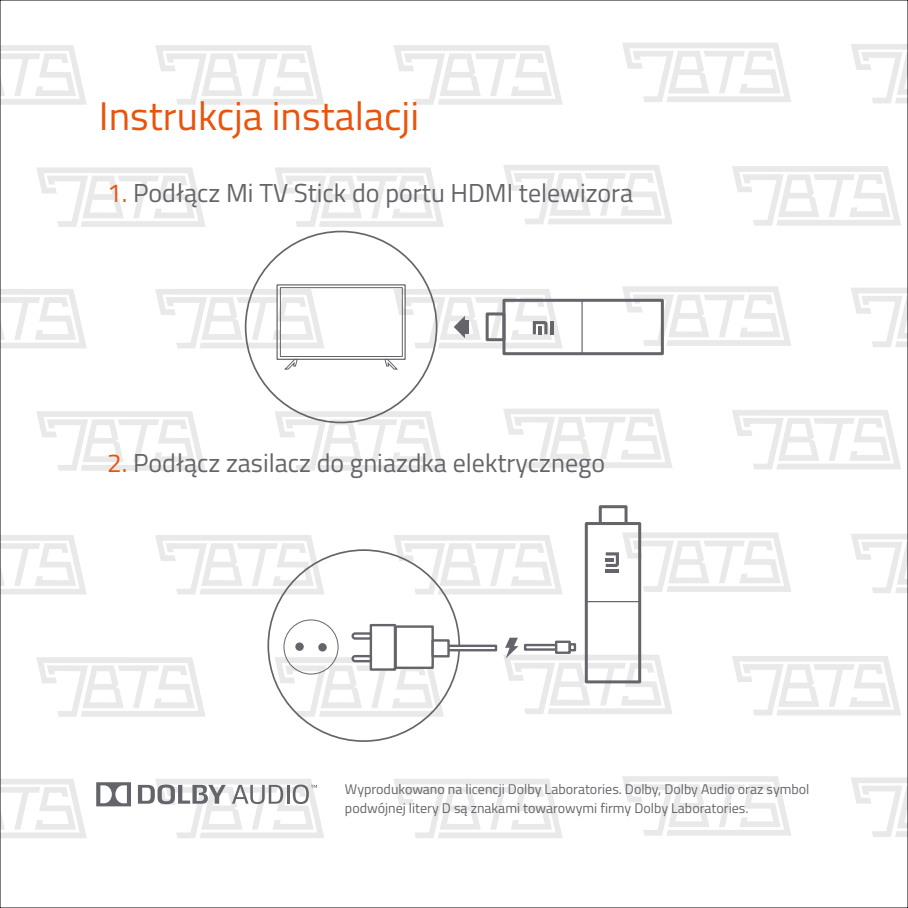
<style>
.page{position:relative;width:908px;height:908px;background:#fff}
.page>*{position:absolute;margin:0;border:0;box-sizing:border-box;transform-origin:0 0}
.t1{font:40px "Titillium";color:#e9540d}
.t2{font:26px "Titillium";color:#63656a}
.t3{font:14px/18.8px "Titillium";color:#63656a}
.s1{color:#e9540d}
</style>
<div class="page">
<svg style="left:851px;top:44px;width:54px;height:59px"></svg>
<svg style="left:2px;top:45px;width:85px;height:60px"></svg>
<svg style="left:155px;top:45px;width:169px;height:60px"></svg>
<svg style="left:394px;top:45px;width:168px;height:60px"></svg>
<svg style="left:622px;top:43px;width:169px;height:59px"></svg>
<svg style="left:732px;top:166px;width:168px;height:59px"></svg>
<svg style="left:37px;top:167px;width:168px;height:60px"></svg>
<svg style="left:275px;top:167px;width:168px;height:60px"></svg>
<svg style="left:503px;top:165px;width:169px;height:59px"></svg>
<svg style="left:851px;top:288px;width:54px;height:59px"></svg>
<svg style="left:2px;top:289px;width:85px;height:59px"></svg>
<svg style="left:155px;top:289px;width:169px;height:59px"></svg>
<svg style="left:621px;top:286px;width:170px;height:60px"></svg>
<svg style="left:732px;top:410px;width:168px;height:59px"></svg>
<svg style="left:36px;top:411px;width:169px;height:59px"></svg>
<svg style="left:275px;top:411px;width:168px;height:59px"></svg>
<svg style="left:503px;top:409px;width:169px;height:59px"></svg>
<svg style="left:851px;top:534px;width:54px;height:59px"></svg>
<svg style="left:2px;top:535px;width:85px;height:59px"></svg>
<svg style="left:155px;top:535px;width:169px;height:59px"></svg>
<svg style="left:393px;top:535px;width:169px;height:59px"></svg>
<svg style="left:732px;top:656px;width:168px;height:59px"></svg>
<svg style="left:37px;top:657px;width:168px;height:59px"></svg>
<svg style="left:851px;top:777px;width:54px;height:59px"></svg>
<svg style="left:2px;top:779px;width:84px;height:58px"></svg>
<svg style="left:394px;top:779px;width:168px;height:58px"></svg>
<svg style="left:622px;top:776px;width:169px;height:59px"></svg>
<div style="left:276px;top:284px;width:129px;height:76px;border:1px solid #63656a"></div>
<div style="left:280px;top:287px;width:122px;height:70px;border:1px solid #63656a"></div>
<svg style="left:283px;top:358px;width:15px;height:12px"></svg>
<svg style="left:383px;top:358px;width:16px;height:12px"></svg>
<div style="left:502px;top:299px;width:161px;height:56px;border:3px solid #63656a"></div>
<svg style="left:394px;top:289px;width:168px;height:59px"></svg>
<div style="left:485px;top:312px;width:20px;height:29px;border:3px solid #63656a"></div>
<hr style="left:581px;top:300px;width:1px;height:53px;background:#63656a">
<div style="left:584px;top:522px;width:57px;height:161px;border:3px solid #63656a"></div>
<svg style="left:605px;top:532px;width:186px;height:59px"></svg>
<div style="left:598px;top:505px;width:29px;height:19px;border:3px solid #63656a"></div>
<hr style="left:586px;top:600px;width:53px;height:2px;background:#63656a">
<div style="left:369px;top:623px;width:27px;height:47px;border:2px solid #63656a"></div>
<svg style="left:351px;top:630px;width:22px;height:10px"></svg>
<svg style="left:274px;top:653px;width:169px;height:63px"></svg>
<div style="left:395px;top:626px;width:37px;height:41px;background:#fff"></div>
<div style="left:394px;top:625px;width:39px;height:43px;border:2px solid #63656a"></div>
<svg style="left:503px;top:637px;width:169px;height:76px"></svg>
<div style="left:295px;top:642px;width:8px;height:8px;background:#63656a;border-radius:50%"></div>
<svg style="left:318px;top:642px;width:8px;height:9px"></svg>
<div style="left:283px;top:619px;width:55px;height:55px;border:1px solid #63656a;border-radius:50%"></div>
<svg style="left:449px;top:644px;width:48px;height:7px"></svg>
<div style="left:431px;top:639px;width:18px;height:18px;background:#fff;border:2px solid #63656a"></div>
<svg style="left:96px;top:782px;width:35px;height:24px"></svg>
<svg style="left:138px;top:779px;width:186px;height:58px"></svg>
<h1 class="t1" style="left:99px;top:86px;width:321px">Instrukcja instalacji</h1>
<h2 class="t2" style="left:107px;top:174px;width:527px"><span class="s1">1.</span> Podłącz Mi TV Stick do portu HDMI telewizora</h2>
<h2 class="t2" style="left:107px;top:444px;width:499px"><span class="s1">2.</span> Podłącz zasilacz do gniazdka elektrycznego</h2>
<p class="t3" style="left:345px;top:778px;width:466px">Wyprodukowano na licencji Dolby Laboratories. Dolby, Dolby Audio oraz symbol podwójnej litery D są znakami towarowymi firmy Dolby Laboratories.</p>
</div>
